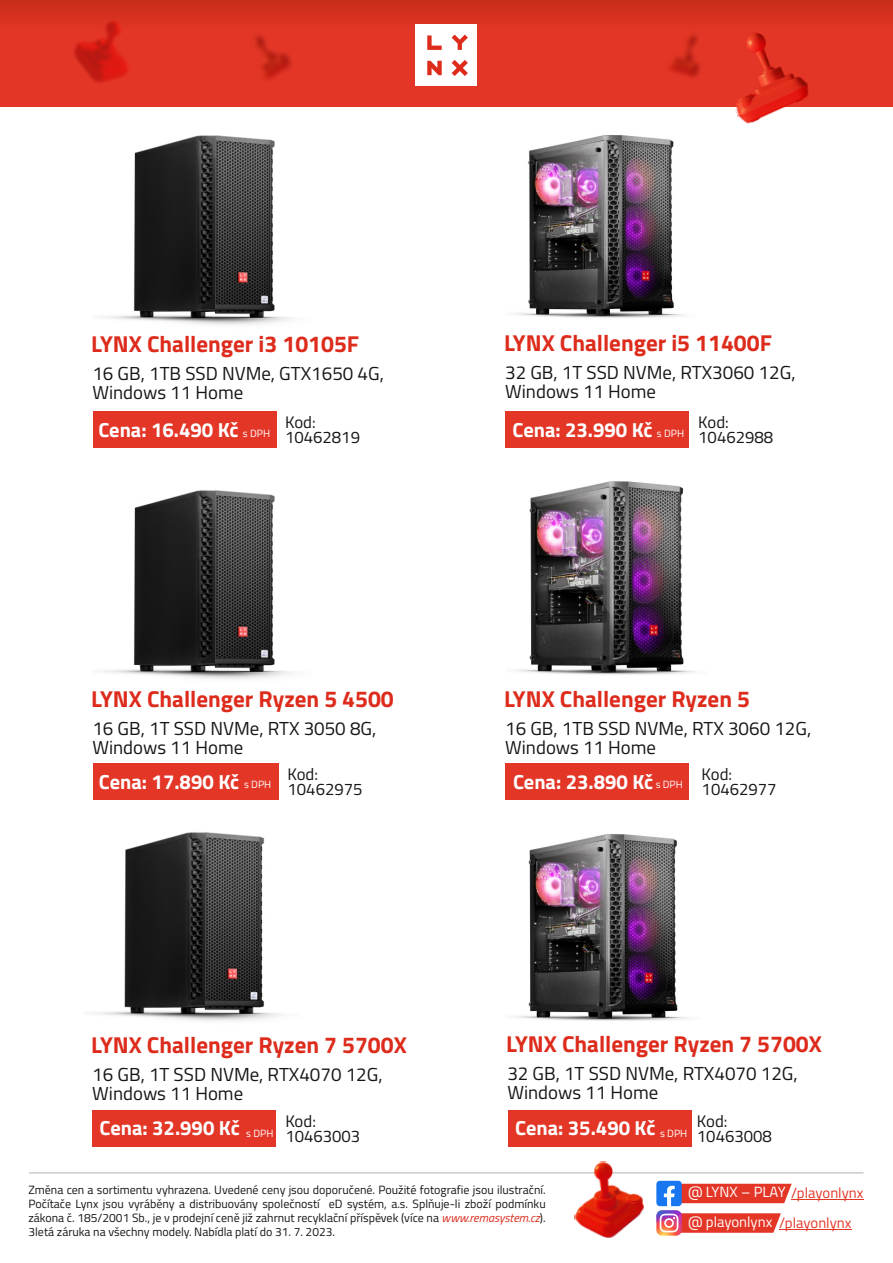
<style>
.page{position:relative;width:893px;height:1263px;background:#fff}
.page>*{position:absolute;margin:0;border:0;box-sizing:border-box;transform-origin:0 0}
.t1{font:700 22.95px "Titillium Web";color:#dd2b1c}
.t2{font:700 20.4px "Titillium Web";color:#fff}
.t3{font:18.9px/18.8px "Titillium Web";color:#151616}
.t4{font:16.8px/15px "Titillium Web";color:#151616}
.t5{font:14.85px/28.8px "Titillium Web";color:#e33627}
.t6{font:12px/14px "Titillium Web";color:#151616;text-align:justify}
.t7{font:10.5px "Titillium Web";color:#fff}
.s1{font-weight:400;font-size:10.5px}
.s2{font-style:italic;color:#dd2b1c}
.s3{color:#fff}
</style>
<div class="page">
<img style="left:102px;top:490px;width:190px;height:189px">
<div style="left:0;top:0;width:893px;height:106px;background:linear-gradient(to bottom,#d63322,#e83829)"></div>
<img style="left:102px;top:135px;width:189px;height:190px">
<img style="left:710px;top:20px;width:106px;height:104px">
<img style="left:646px;top:10px;width:83px;height:90px">
<img style="left:218px;top:3px;width:101px;height:104px">
<div style="left:506px;top:412px;width:183px;height:36px;background:#e33627"></div>
<div style="left:93px;top:412px;width:183px;height:36px;background:#e33627"></div>
<hr style="left:29px;top:1172px;width:834px;height:1px;background:#afb0b0">
<img style="left:61px;top:9px;width:81px;height:85px">
<img style="left:515px;top:481px;width:180px;height:194px">
<img style="left:516px;top:135px;width:168px;height:183px">
<div style="left:93px;top:1110px;width:183px;height:36px;background:#e33627"></div>
<img style="left:92px;top:832px;width:188px;height:189px">
<div style="left:508px;top:1110px;width:183px;height:36px;background:#e33627"></div>
<img style="left:515px;top:834px;width:173px;height:187px">
<hr style="left:791px;top:1199px;width:72px;height:1px;background:#e33627">
<hr style="left:779px;top:1229px;width:72px;height:1px;background:#e33627">
<svg style="left:656px;top:1181px;width:136px;height:55px"></svg>
<img style="left:573px;top:1161px;width:75px;height:77px">
<div style="left:415px;top:25px;width:62px;height:61px;background:#fff"></div>
<svg style="left:427px;top:35px;width:15px;height:15px"></svg>
<svg style="left:427px;top:61px;width:15px;height:14px"></svg>
<svg style="left:452px;top:35px;width:16px;height:15px"></svg>
<svg style="left:452px;top:60px;width:16px;height:16px"></svg>
<div style="left:93px;top:763px;width:186px;height:36px;background:#e33627"></div>
<div style="left:506px;top:763px;width:183px;height:36px;background:#e33627"></div>
<h1 class="t1" style="left:91px;top:326px;width:269px">LYNX Challenger i3 10105F</h1>
<h3 class="t3" style="left:92px;top:364px;width:293px">16 GB, 1TB SSD NVMe, GTX1650 4G,<br>Windows 11 Home</h3>
<h3 class="t4" style="left:285px;top:414px;width:76px">Kod:<br>10462819</h3>
<h2 class="t2" style="left:98px;top:414px;width:142px">Cena: 16.490 Kč</h2>
<p class="t7" style="left:243px;top:425px;width:29px">s DPH</p>
<h1 class="t1" style="left:504px;top:325px;width:269px">LYNX Challenger i5 11400F</h1>
<h3 class="t3" style="left:505px;top:363px;width:292px">32 GB, 1T SSD NVMe, RTX3060 12G,<br>Windows 11 Home</h3>
<h2 class="t2" style="left:512px;top:414px;width:142px">Cena: 23.990 Kč</h2>
<h3 class="t4" style="left:698px;top:414px;width:76px">Kod:<br>10462988</h3>
<p class="t7" style="left:657px;top:425px;width:29px">s DPH</p>
<h1 class="t1" style="left:91px;top:681px;width:304px">LYNX Challenger Ryzen 5 4500</h1>
<h3 class="t3" style="left:92px;top:719px;width:285px">16 GB, 1T SSD NVMe, RTX 3050 8G,<br>Windows 11 Home</h3>
<h3 class="t4" style="left:288px;top:766px;width:76px">Kod:<br>10462975</h3>
<h2 class="t2" style="left:99px;top:765px;width:174px">Cena: 17.890 Kč <span class="s1">s DPH</span></h2>
<h1 class="t1" style="left:504px;top:681px;width:247px">LYNX Challenger Ryzen 5</h1>
<h3 class="t3" style="left:505px;top:719px;width:308px">16 GB, 1TB SSD NVMe, RTX 3060 12G,<br>Windows 11 Home</h3>
<h2 class="t2" style="left:513px;top:765px;width:171px">Cena: 23.890 Kč <span class="s1">s DPH</span></h2>
<h3 class="t4" style="left:702px;top:766px;width:76px">Kod:<br>10462977</h3>
<h1 class="t1" style="left:91px;top:1027px;width:317px">LYNX Challenger Ryzen 7 5700X</h1>
<h3 class="t3" style="left:92px;top:1064px;width:292px">16 GB, 1T SSD NVMe, RTX4070 12G,<br>Windows 11 Home</h3>
<h2 class="t2" style="left:100px;top:1112px;width:142px">Cena: 32.990 Kč</h2>
<h3 class="t4" style="left:285px;top:1113px;width:76px">Kod:<br>10463003</h3>
<p class="t7" style="left:246px;top:1125px;width:29px">s DPH</p>
<h1 class="t1" style="left:506px;top:1026px;width:317px">LYNX Challenger Ryzen 7 5700X</h1>
<h3 class="t3" style="left:507px;top:1063px;width:292px">32 GB, 1T SSD NVMe, RTX4070 12G,<br>Windows 11 Home</h3>
<h3 class="t4" style="left:697px;top:1113px;width:76px">Kod:<br>10463008</h3>
<h2 class="t2" style="left:515px;top:1112px;width:142px">Cena: 35.490 Kč</h2>
<p class="t7" style="left:660px;top:1125px;width:29px">s DPH</p>
<p class="t6" style="left:28px;top:1183px;width:519px">Změna cen a sortimentu vyhrazena. Uvedené ceny jsou doporučené. Použité fotografie jsou ilustrační.<br>Počítače Lynx jsou vyráběny a distribuovány společností eD systém, a.s. Splňuje-li zboží podmínku zákona č. 185/2001 Sb., je v prodejní ceně již zahrnut recyklační příspěvek (více na <span class="s2">www.remasystem.cz</span>).<br>3letá záruka na všechny modely. Nabídla platí do 31. 7. 2023.</p>
<p class="t5" style="left:688px;top:1178px;width:177px"><span class="s3">@ LYNX – PLAY</span> /playonlynx <span class="s3">@ playonlynx</span> /playonlynx</p>
</div>
